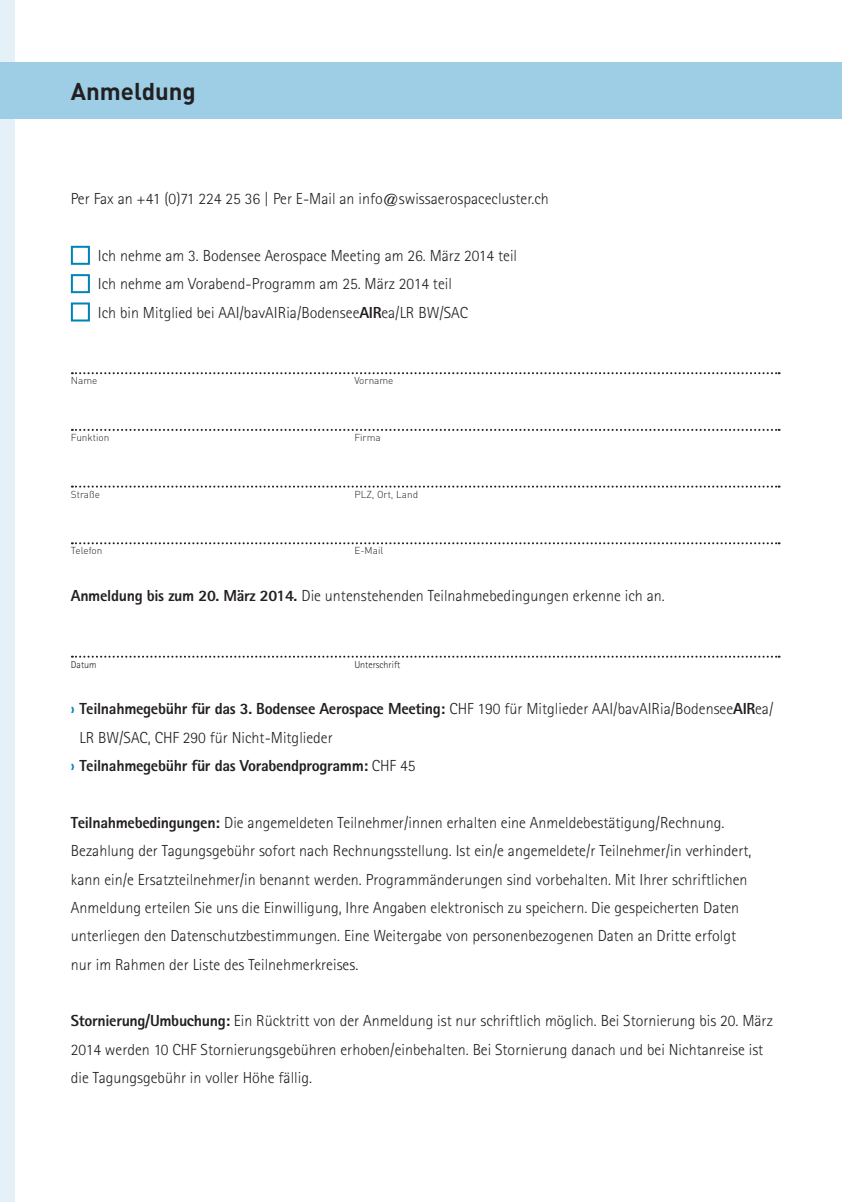
<style>
.page{position:relative;width:842px;height:1202px;background:#fff}
.page>*{position:absolute;margin:0;border:0;box-sizing:border-box;transform-origin:0 0}
.t1{font:700 24px "DINOT";color:#231f20}
.t2{font:300 16px/28.4px "Rotis Sans Serif";color:#231f20}
.t3{font:800 16px "Rotis Sans Serif";letter-spacing:-.02em;color:#231f20}
.t4{font:300 10px "DINOT";color:#231f20}
.t5{font:300 10px "Rotis Sans Serif";color:#231f20}
.s1{font-weight:800}
.s2{color:#0083b6}
.s3{font-weight:300}
</style>
<div class="page">
<div style="left:0;top:0;width:14px;height:1202px;background:#e4f1f8"></div>
<div style="left:0;top:62px;width:842px;height:57px;background:#9dcee6"></div>
<svg style="left:72px;top:372px;width:708px;height:2px"></svg>
<svg style="left:72px;top:429px;width:708px;height:2px"></svg>
<svg style="left:72px;top:486px;width:708px;height:2px"></svg>
<svg style="left:72px;top:542px;width:708px;height:2px"></svg>
<svg style="left:72px;top:656px;width:708px;height:2px"></svg>
<div style="left:71px;top:246px;width:19px;height:19px;border:2px solid #0083b6"></div>
<div style="left:71px;top:274px;width:19px;height:19px;border:2px solid #0083b6"></div>
<div style="left:71px;top:302px;width:19px;height:19px;border:2px solid #0083b6"></div>
<h1 class="t1" style="left:71px;top:76px;width:127px">Anmeldung</h1>
<p class="t2" style="left:71px;top:185px;width:480px">Per Fax an +41 (0)71 224 25 36 | Per E-Mail an info@swissaerospacecluster.ch</p>
<p class="t2" style="left:98px;top:241px;width:421px">Ich nehme am 3. Bodensee Aerospace Meeting am 26. März 2014 teil<br>Ich nehme am Vorabend-Programm am 25. März 2014 teil<br>Ich bin Mitglied bei AAI/bavAIRia/Bodensee<span class="s1">AIR</span>ea/LR BW/SAC</p>
<p class="t4" style="left:71px;top:374px;width:28px">Name</p>
<p class="t4" style="left:354px;top:374px;width:41px">Vorname</p>
<p class="t4" style="left:71px;top:431px;width:40px">Funktion</p>
<p class="t4" style="left:354px;top:431px;width:28px">Firma</p>
<p class="t4" style="left:71px;top:488px;width:31px">Straße</p>
<p class="t4" style="left:354px;top:488px;width:65px">PLZ, Ort, Land</p>
<p class="t4" style="left:71px;top:544px;width:33px">Telefon</p>
<p class="t4" style="left:354px;top:544px;width:30px">E-Mail</p>
<p class="t2" style="left:71px;top:581px;width:595px"><span class="s1">Anmeldung bis zum 20. März 2014.</span> Die untenstehenden Teilnahme bedingungen erkenne ich an.</p>
<p class="t5" style="left:71px;top:659px;width:27px">Datum</p>
<p class="t5" style="left:354px;top:659px;width:47px">Unterschrift</p>
<p class="t3" style="left:71px;top:699px;width:704px"><span class="s2">›</span> Teilnahmegebühr für das 3. Bodensee Aerospace Meeting: <span class="s3">CHF 190 für Mitglieder AAI/bavAIRia/Bodensee</span>AIR<span class="s3">ea/</span></p>
<p class="t2" style="left:79px;top:723px;width:255px">LR BW/SAC, CHF 290 für Nicht-Mitglieder</p>
<p class="t3" style="left:71px;top:755px;width:346px"><span class="s2">›</span> Teilnahmegebühr für das Vorabendprogramm: <span class="s3">CHF 45</span></p>
<p class="t2" style="left:71px;top:808px;width:682px"><span class="s1">Teilnahmebedingungen:</span> Die angemeldeten Teilnehmer/innen erhalten eine Anmeldebestätigung/Rechnung.<br>Bezahlung der Tagungsgebühr sofort nach Rechnungsstellung. Ist ein/e angemeldete/r Teilnehmer/in verhindert, kann ein/e Ersatzteilnehmer/in benannt werden. Programmänderungen sind vorbehalten. Mit Ihrer schriftlichen Anmeldung erteilen Sie uns die Einwilligung, Ihre Angaben elektronisch zu speichern. Die gespeicherten Daten unterliegen den Datenschutzbestimmungen. Eine Weitergabe von personenbezogenen Daten an Dritte erfolgt nur im Rahmen der Liste des Teilnehmerkreises.</p>
<p class="t2" style="left:71px;top:1007px;width:703px"><span class="s1">Stornierung/Umbuchung:</span> Ein Rücktritt von der Anmeldung ist nur schriftlich möglich. Bei Stornierung bis 20. März<br>2014 werden 10 CHF Stornierungsgebühren erhoben/einbehalten. Bei Stornierung danach und bei Nichtanreise ist die Tagungsgebühr in voller Höhe fällig.</p>
</div>
